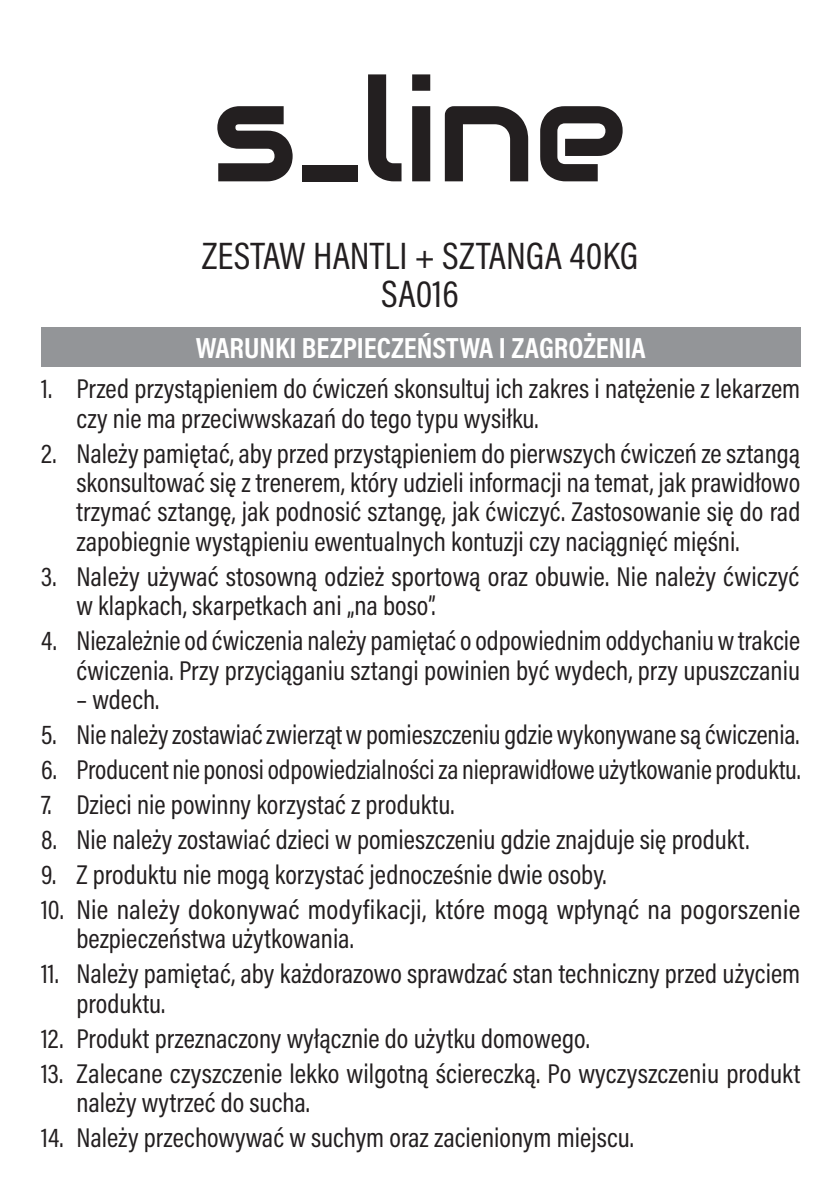
<style>
.page{position:relative;width:840px;height:1191px;background:#fff}
.page>*{position:absolute;margin:0;border:0;box-sizing:border-box;transform-origin:0 0}
.Nazwa01{font:38.6px/38.6px "Acumin Pro Cond";color:#231f20;text-align:center}
.naglowek{font:700 29.4px "Acumin Pro Cond";color:#fff}
.t1{font:27.4px/29.4px "Acumin Pro Cond";color:#231f20}
</style>
<div class="page">
<div style="left:41px;top:327px;width:758px;height:40px;background:#939598"></div>
<svg style="left:217px;top:106px;width:75px;height:75px"></svg>
<div style="left:302px;top:165px;width:55px;height:16px;background:#231f20"></div>
<svg style="left:368px;top:74px;width:33px;height:107px"></svg>
<svg style="left:412px;top:74px;width:18px;height:107px;background:#454142"></svg>
<svg style="left:444px;top:106px;width:84px;height:75px"></svg>
<svg style="left:540px;top:106px;width:82px;height:75px"></svg>
<p class="Nazwa01" style="left:202px;top:235px;width:437px">ZESTAW HANTLI + SZTANGA 40KG<br>SA016</p>
<p class="naglowek" style="left:195px;top:328px;width:451px">WARUNKI BEZPIECZEŃSTWA I ZAGROŻENIA</p>
<p class="t1" style="left:76px;top:373px;width:725px;text-indent:-35px">1. Przed przystąpieniem do ćwiczeń skonsultuj ich zakres i natężenie z lekarzem czy nie ma przeciwwskazań do tego typu wysiłku.</p>
<p class="t1" style="left:76px;top:438px;width:725px;text-align:justify;text-indent:-35px">2. Należy pamiętać, aby przed przystąpieniem do pierwszych ćwiczeń ze sztangą skonsultować się z trenerem, który udzieli informacji na temat, jak prawidłowo trzymać sztangę, jak podnosić sztangę, jak ćwiczyć. Zastosowanie się do rad zapobiegnie wystąpieniu ewentualnych kontuzji czy naciągnięć mięśni.</p>
<p class="t1" style="left:76px;top:561px;width:724px;text-indent:-35px">3. Należy używać stosowną odzież sportową oraz obuwie. Nie należy ćwiczyć w klapkach, skarpetkach ani „na boso”.</p>
<p class="t1" style="left:41px;top:625px;width:760px;text-align:right">4. Niezależnie od ćwiczenia należy pamiętać o odpowiednim oddychaniu w trakcie ćwiczenia. Przy przyciąganiu sztangi powinien być wydech, przy upuszczaniu</p>
<p class="t1" style="left:76px;top:684px;width:84px">– wdech.</p>
<p class="t1" style="left:41px;top:719px;width:759px">5. Nie należy zostawiać zwierząt w pomieszczeniu gdzie wykonywane są ćwiczenia.</p>
<p class="t1" style="left:41px;top:754px;width:760px">6. Producent nie ponosi odpowiedzialności za nieprawidłowe użytkowanie produktu.</p>
<p class="t1" style="left:41px;top:789px;width:414px">7. Dzieci nie powinny korzystać z produktu.</p>
<p class="t1" style="left:41px;top:824px;width:709px">8. Nie należy zostawiać dzieci w pomieszczeniu gdzie znajduje się produkt.</p>
<p class="t1" style="left:41px;top:859px;width:566px">9. Z produktu nie mogą korzystać jednocześnie dwie osoby.</p>
<p class="t1" style="left:76px;top:894px;width:724px;text-indent:-35px">10. Nie należy dokonywać modyfikacji, które mogą wpłynąć na pogorszenie bezpieczeństwa użytkowania.</p>
<p class="t1" style="left:76px;top:958px;width:724px;text-indent:-35px">11. Należy pamiętać, aby każdorazowo sprawdzać stan techniczny przed użyciem produktu.</p>
<p class="t1" style="left:41px;top:1022px;width:549px">12. Produkt przeznaczony wyłącznie do użytku domowego.</p>
<p class="t1" style="left:76px;top:1057px;width:725px;text-indent:-35px">13. Zalecane czyszczenie lekko wilgotną ściereczką. Po wyczyszczeniu produkt należy wytrzeć do sucha.</p>
<p class="t1" style="left:41px;top:1122px;width:594px">14. Należy przechowywać w suchym oraz zacienionym miejscu.</p>
</div>
